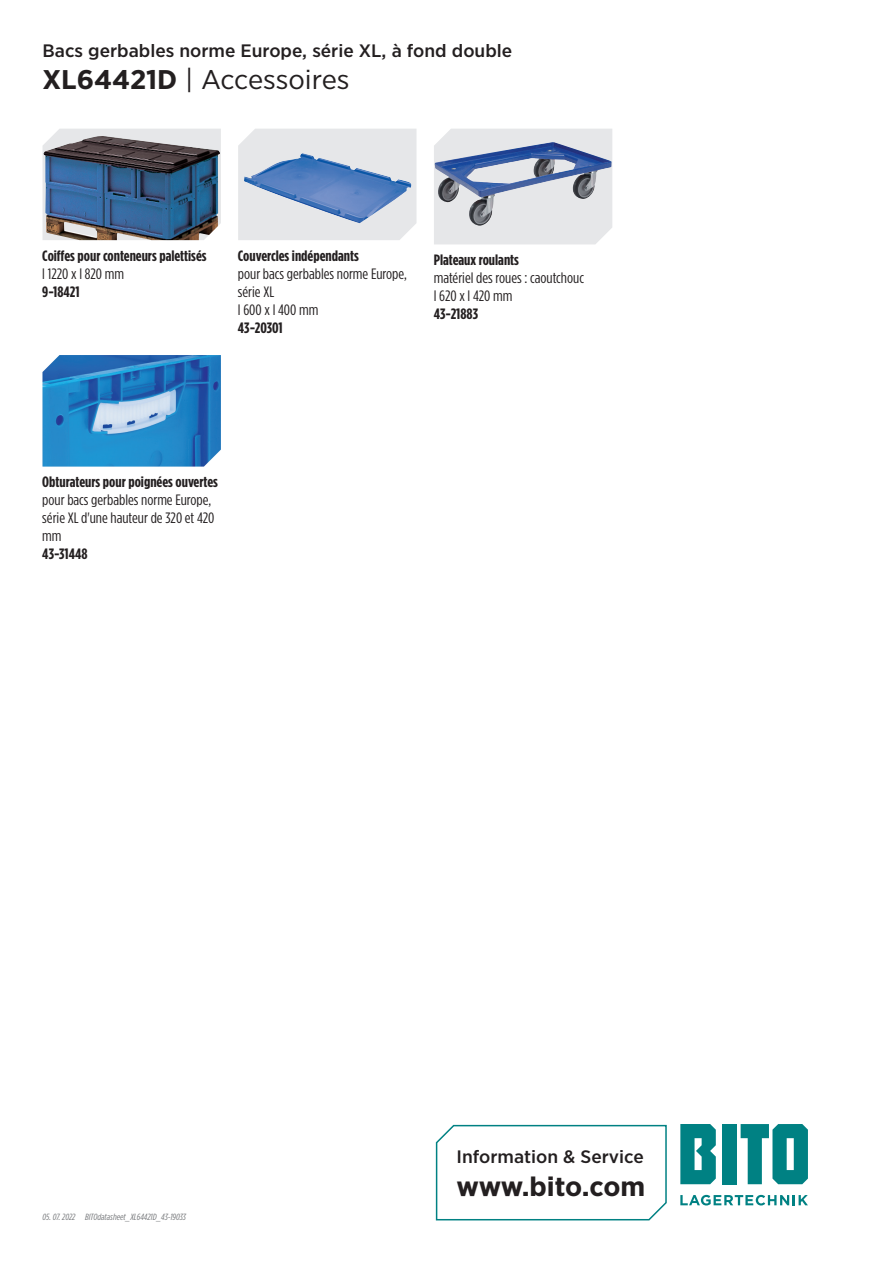
<style>
.page{position:relative;width:893px;height:1263px;background:#fff}
.page>*{position:absolute;margin:0;border:0;box-sizing:border-box;transform-origin:0 0}
.t1{font:27px "Gotham Narrow";letter-spacing:-.005em;color:#231f20;scale:1.1 1}
.t2{font:700 27px "Gotham Narrow";letter-spacing:-.015em;color:#231f20;scale:1.1 1}
.t3{font:500 18px "Gotham Narrow";color:#231f20;scale:1.1 1}
.t4{font:15px/18px "Gotham Condensed";color:#231f20;scale:1.1 1}
.t5{font:700 15px "Gotham Condensed";color:#231f20;scale:1.1 1}
.t6{font:italic 9px "Gotham Condensed";color:#76787b;scale:1.1 1}
.s1{font-weight:700}
</style>
<div class="page">
<svg style="left:680px;top:1195px;width:128px;height:10px"></svg>
<div style="left:723px;top:1124px;width:14px;height:60px;background:#008183"></div>
<svg style="left:680px;top:1124px;width:36px;height:60px;background:#229193"></svg>
<svg style="left:741px;top:1124px;width:67px;height:60px"></svg>
<svg style="left:435px;top:1124px;width:232px;height:97px"></svg>
<img style="left:43px;top:355px;width:178px;height:112px">
<div style="left:434px;top:129px;width:178px;height:115px;background:#e6e7e9"></div>
<img style="left:435px;top:142px;width:177px;height:84px">
<div style="left:238px;top:129px;width:178px;height:111px;background:#e6e7e9"></div>
<img style="left:244px;top:153px;width:168px;height:70px">
<svg style="left:53px;top:129px;width:168px;height:95px"></svg>
<img style="left:43px;top:136px;width:177px;height:104px">
<p class="t3" style="left:43px;top:39px;width:428px">Bacs gerbables norme Europe, série XL, à fond double</p>
<h1 class="t1" style="left:43px;top:63px;width:281px"><span class="s1">XL64421D</span> | Accessoires</h1>
<p class="t5" style="left:42px;top:247px;width:151px">Coiffes pour conteneurs palettisés</p>
<p class="t4" style="left:42px;top:264px;width:76px">l 1220 x l 820 mm</p>
<p class="t5" style="left:42px;top:283px;width:35px">9-18421</p>
<p class="t5" style="left:238px;top:247px;width:111px">Couvercles indépendants</p>
<p class="t4" style="left:238px;top:264px;width:155px">pour bacs gerbables norme Europe, série XL<br>l 600 x l 400 mm</p>
<p class="t5" style="left:238px;top:319px;width:42px">43-20301</p>
<p class="t5" style="left:434px;top:251px;width:79px">Plateaux roulants</p>
<p class="t4" style="left:434px;top:269px;width:138px">matériel des roues : caoutchouc l 620 x l 420 mm</p>
<p class="t5" style="left:434px;top:305px;width:42px">43-21883</p>
<p class="t5" style="left:42px;top:473px;width:161px">Obturateurs pour poignées ouvertes</p>
<p class="t4" style="left:42px;top:491px;width:158px">pour bacs gerbables norme Europe, série XL d'une hauteur de 320 et 420 mm</p>
<p class="t5" style="left:42px;top:545px;width:43px">43-31448</p>
<p class="t6" style="left:43px;top:1212px;width:31px">05. 07. 2022</p>
<p class="t6" style="left:85px;top:1212px;width:93px">BITOdatasheet_XL64421D_43-19033</p>
<p class="t3" style="left:457px;top:1145px;width:172px">Information &amp; Service</p>
<h1 class="t2" style="left:457px;top:1169px;width:173px">www.bito.com</h1>
</div>
